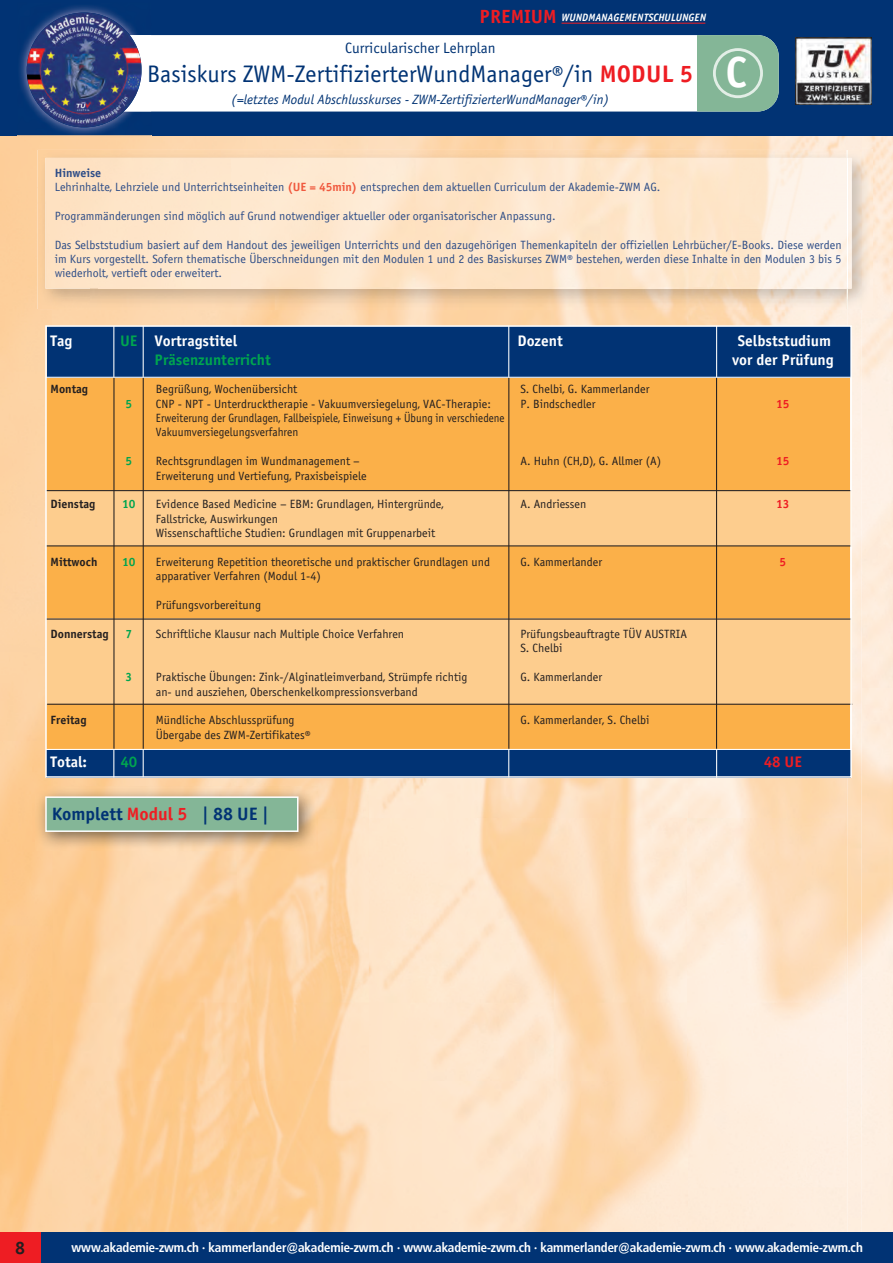
<style>
.page{position:relative;width:893px;height:1263px;background:#fff}
.page>*{position:absolute;margin:0;border:0;box-sizing:border-box;transform-origin:0 0}
.t1{font:43.65px "Officina Sans Bold ITC";color:#fff}
.t2{font:24px "Officina Sans Book ITC";color:#013374}
.t3{font:18px "Officina Sans Bold ITC";color:#013374}
.t4{font:18px "Officina Sans Bold ITC";color:#231f20}
.t5{font:15.3px "Officina Sans Bold ITC";color:#fff}
.t6{font:15.3px "Officina Sans Bold ITC";color:#00a54f}
.t7{font:15.3px "Officina Sans Bold ITC";color:#ee1d23}
.t8{font:15px "Officina Sans Book ITC";color:#013374}
.t9{font:italic 13.5px "Officina Sans Book ITC";color:#013374}
.t10{font:700 13.05px "Frutiger Condensed BQ";color:#fff}
.t11{font:12px/14.4px "Officina Sans Book ITC";color:#231f20}
.t12{font:12px/14.4px "Officina Sans Book ITC";color:#2e4d87;text-align:justify}
.t13{font:12px/14.4px "Officina Sans Book ITC";color:#231f20;scale:.91 1}
.t14{font:12px "Officina Sans Bold ITC";color:#231f20}
.t15{font:12px "Officina Sans Bold ITC";color:#2e4d87}
.t16{font:12px "Officina Sans Bold ITC";color:#00a54f}
.t17{font:12px "Officina Sans Bold ITC";color:#ee1d23}
.t18{font:italic 10.65px "Officina Sans Bold ITC";color:#fff;scale:.96 1}
.s1{font-style:normal;font-size:19.2px;color:#ee1d23}
.s2{font-family:"Officina Sans Bold ITC";color:#ee1d23}
.s3{font-family:"Officina Sans Bold ITC";color:#f0593e}
.s4{color:#00a54f}
.s5{color:#ee1d23}
</style>
<div class="page">
<img style="left:862px;top:135px;width:31px;height:1097px">
<img style="left:848px;top:135px;width:14px;height:15px">
<img style="left:848px;top:309px;width:14px;height:923px">
<img style="left:0;top:135px;width:846px;height:52px">
<img style="left:53px;top:309px;width:742px;height:923px">
<svg style="left:846px;top:135px;width:2px;height:15px"></svg>
<img style="left:795px;top:309px;width:53px;height:923px">
<div style="left:0;top:0;width:893px;height:135px;background:#013374"></div>
<img style="left:795px;top:37px;width:76px;height:67px">
<hr style="left:561px;top:23px;width:144px;height:1px;background:#ee1d23">
<div style="left:0;top:1232px;width:893px;height:31px;background:#013374"></div>
<div style="left:0;top:1232px;width:40px;height:31px;background:#ee1d23"></div>
<div style="left:46px;top:377px;width:804px;height:114px;background:#fbb049"></div>
<div style="left:46px;top:490px;width:805px;height:56px;background:#fdcd8e"></div>
<div style="left:46px;top:546px;width:804px;height:74px;background:#fbb049"></div>
<div style="left:46px;top:749px;width:805px;height:29px;background:#013374"></div>
<div style="left:46px;top:618px;width:805px;height:87px;background:#fdcd8e"></div>
<div style="left:46px;top:705px;width:804px;height:44px;background:#fbb049"></div>
<div style="left:47px;top:326px;width:804px;height:51px;background:#013374"></div>
<hr style="left:113px;top:326px;width:1px;height:51px;background:#fff">
<hr style="left:143px;top:326px;width:1px;height:51px;background:#fff">
<hr style="left:508px;top:326px;width:1px;height:51px;background:#fff">
<hr style="left:46px;top:618px;width:805px;height:2px;background:#231f20">
<hr style="left:46px;top:545px;width:805px;height:1px;background:#231f20">
<hr style="left:46px;top:490px;width:805px;height:1px;background:#231f20">
<img style="left:846px;top:150px;width:26px;height:159px">
<img style="left:38px;top:150px;width:808px;height:53px">
<img style="left:91px;top:289px;width:755px;height:20px">
<img style="left:45px;top:158px;width:801px;height:44px">
<div style="left:45px;top:201px;width:54px;height:88px;background:#fee2c4"></div>
<img style="left:35px;top:786px;width:282px;height:64px">
<div style="left:45px;top:796px;width:253px;height:36px;background:#84b697;border:2px solid #fff"></div>
<hr style="left:47px;top:704px;width:805px;height:1px;background:#231f20">
<div style="left:45px;top:325px;width:807px;height:453px;border:2px solid #fff"></div>
<hr style="left:113px;top:377px;width:1px;height:372px;background:#231f20">
<hr style="left:143px;top:377px;width:1px;height:373px;background:#231f20">
<hr style="left:508px;top:377px;width:1px;height:373px;background:#231f20">
<hr style="left:716px;top:377px;width:1px;height:373px;background:#231f20">
<hr style="left:716px;top:326px;width:1px;height:51px;background:#fff">
<svg style="left:113px;top:750px;width:1px;height:27px"></svg>
<svg style="left:143px;top:750px;width:1px;height:27px"></svg>
<svg style="left:508px;top:750px;width:1px;height:27px"></svg>
<svg style="left:716px;top:750px;width:1px;height:28px"></svg>
<hr style="left:46px;top:377px;width:805px;height:1px;background:#fff">
<hr style="left:46px;top:749px;width:805px;height:1px;background:#fff">
<div style="left:102px;top:35px;width:677px;height:77px;background:#fff;border-radius:21px"></div>
<div style="left:697px;top:35px;width:82px;height:77px;background:#84b697"></div>
<svg style="left:713px;top:48px;width:50px;height:50px"></svg>
<img style="left:17px;top:6px;width:134px;height:131px">
<img style="left:124px;top:35px;width:27px;height:77px">
<img style="left:27px;top:13px;width:115px;height:114px;border-radius:50%">
<img style="left:27px;top:70px;width:31px;height:51px">
<p class="t18" style="left:479px;top:11px;width:238px"><span class="s1">PREMIUM</span> WUNDMANAGEMENTSCHULUNGEN</p>
<p class="t8" style="left:345px;top:39px;width:152px">Curricularischer Lehrplan</p>
<h2 class="t2" style="left:147px;top:60px;width:548px">Basiskurs ZWM-ZertifizierterWundManager®/in <span class="s2">MODUL 5</span></h2>
<p class="t9" style="left:231px;top:92px;width:380px">(=letztes Modul Abschlusskurses - ZWM-ZertifizierterWundManager®/in)</p>
<h1 class="t1" style="left:725px;top:45px;width:23px">C</h1>
<p class="t15" style="left:55px;top:165px;width:48px">Hinweise</p>
<p class="t12" style="left:55px;top:180px;width:607px">Lehrinhalte, Lehrziele und Unterrichtseinheiten <span class="s3">(UE = 45min)</span> entsprechen dem aktuellen Curriculum der Akademie-ZWM AG.</p>
<p class="t12" style="left:55px;top:209px;width:503px">Programmänderungen sind möglich auf Grund notwendiger aktueller oder organisatorischer Anpassung.</p>
<p class="t12" style="left:55px;top:237px;width:788px">Das Selbststudium basiert auf dem Handout des jeweiligen Unterrichts und den dazugehörigen Themenkapiteln der offiziellen Lehrbücher/E-Books. Diese werden im Kurs vorgestellt. Sofern thematische Überschneidungen mit den Modulen 1 und 2 des Basiskurses ZWM® bestehen, werden diese Inhalte in den Modulen 3 bis 5 wiederholt, vertieft oder erweitert.</p>
<p class="t5" style="left:51px;top:332px;width:23px">Tag</p>
<p class="t5" style="left:120px;top:332px;width:119px"><span class="s4">UE</span> Vortragstitel</p>
<p class="t5" style="left:517px;top:332px;width:47px">Dozent</p>
<p class="t5" style="left:738px;top:332px;width:95px">Selbststudium</p>
<p class="t6" style="left:154px;top:350px;width:118px">Präsenzunterricht</p>
<p class="t5" style="left:732px;top:350px;width:103px">vor der Prüfung</p>
<p class="t14" style="left:51px;top:382px;width:39px">Montag</p>
<p class="t11" style="left:156px;top:382px;width:143px">Begrüßung, Wochenübersicht</p>
<p class="t11" style="left:520px;top:382px;width:131px">S. Chelbi, G. Kammerlander</p>
<p class="t16" style="left:126px;top:396px;width:8px">5</p>
<p class="t11" style="left:156px;top:396px;width:337px">CNP - NPT - Unterdrucktherapie - Vakuumversiegelung, VAC-Therapie:</p>
<p class="t11" style="left:520px;top:396px;width:77px">P. Bindschedler</p>
<p class="t17" style="left:776px;top:396px;width:15px">15</p>
<p class="t13" style="left:156px;top:411px;width:385px">Erweiterung der Grundlagen, Fallbeispiele, Einweisung + Übung in verschiedene<br>Vakuumversiegelungsverfahren</p>
<p class="t16" style="left:126px;top:454px;width:8px">5</p>
<p class="t11" style="left:156px;top:454px;width:206px">Rechtsgrundlagen im Wundmanagement –</p>
<p class="t11" style="left:520px;top:454px;width:142px">A. Huhn (CH,D), G. Allmer (A)</p>
<p class="t17" style="left:776px;top:454px;width:15px">15</p>
<p class="t11" style="left:156px;top:468px;width:212px">Erweiterung und Vertiefung, Praxisbeispiele</p>
<p class="t14" style="left:51px;top:497px;width:46px">Dienstag</p>
<p class="t16" style="left:122px;top:497px;width:15px">10</p>
<p class="t11" style="left:156px;top:497px;width:289px">Evidence Based Medicine – EBM: Grundlagen, Hintergründe,</p>
<p class="t11" style="left:520px;top:497px;width:68px">A. Andriessen</p>
<p class="t17" style="left:776px;top:497px;width:15px">13</p>
<p class="t11" style="left:156px;top:512px;width:281px">Fallstricke, Auswirkungen<br>Wissenschaftliche Studien: Grundlagen mit Gruppenarbeit</p>
<p class="t14" style="left:51px;top:554px;width:48px">Mittwoch</p>
<p class="t16" style="left:122px;top:554px;width:15px">10</p>
<p class="t11" style="left:156px;top:555px;width:336px">Erweiterung Repetition theoretische und praktischer Grundlagen und</p>
<p class="t11" style="left:520px;top:555px;width:83px">G. Kammerlander</p>
<p class="t17" style="left:780px;top:554px;width:8px">5</p>
<p class="t11" style="left:156px;top:569px;width:166px">apparativer Verfahren (Modul 1-4)</p>
<p class="t11" style="left:156px;top:598px;width:107px">Prüfungsvorbereitung</p>
<p class="t14" style="left:51px;top:626px;width:60px">Donnerstag</p>
<p class="t16" style="left:126px;top:626px;width:8px">7</p>
<p class="t11" style="left:156px;top:627px;width:250px">Schriftliche Klausur nach Multiple Choice Verfahren</p>
<p class="t11" style="left:520px;top:627px;width:168px">Prüfungsbeauftragte TÜV AUSTRIA<br>S. Chelbi</p>
<p class="t16" style="left:126px;top:670px;width:8px">3</p>
<p class="t11" style="left:156px;top:670px;width:313px">Praktische Übungen: Zink-/Alginatleimverband, Strümpfe richtig</p>
<p class="t11" style="left:520px;top:670px;width:83px">G. Kammerlander</p>
<p class="t11" style="left:156px;top:684px;width:263px">an- und ausziehen, Oberschenkelkompressionsverband</p>
<p class="t14" style="left:51px;top:713px;width:37px">Freitag</p>
<p class="t11" style="left:156px;top:713px;width:140px">Mündliche Abschlussprüfung</p>
<p class="t11" style="left:520px;top:713px;width:131px">G. Kammerlander, S. Chelbi</p>
<p class="t11" style="left:156px;top:728px;width:156px">Übergabe des ZWM-Zertifikates®</p>
<p class="t5" style="left:51px;top:752px;width:38px">Total:</p>
<p class="t6" style="left:120px;top:752px;width:19px">40</p>
<p class="t7" style="left:764px;top:752px;width:40px">48 UE</p>
<h3 class="t3" style="left:52px;top:803px;width:219px">Komplett <span class="s5">Modul 5</span> | 88 UE |</h3>
<h3 class="t4" style="left:15px;top:1237px;width:12px">8</h3>
<p class="t10" style="left:71px;top:1239px;width:793px">www.akademie-zwm.ch · kammerlander@akademie-zwm.ch · www.akademie-zwm.ch · kammerlander@akademie-zwm.ch · www.akademie-zwm.ch</p>
</div>
